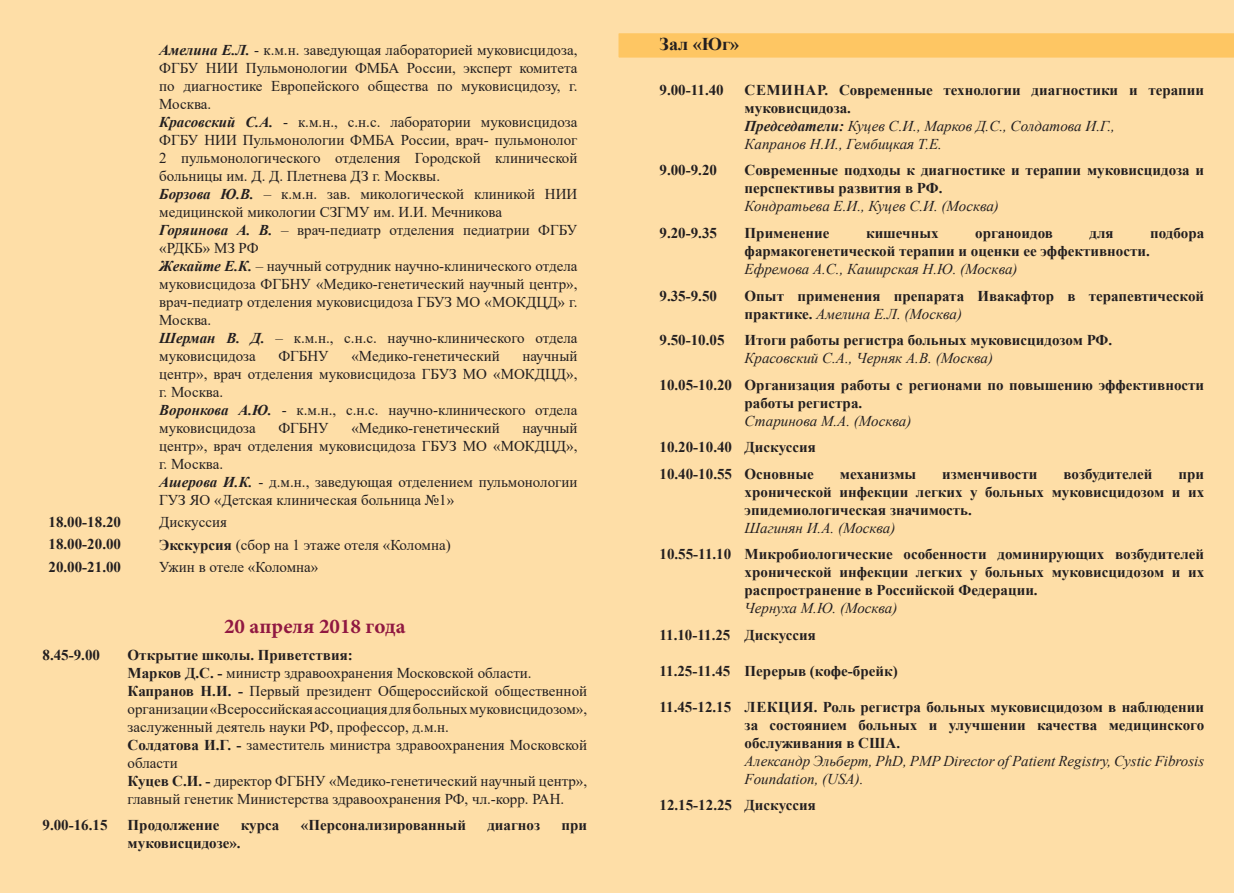
<style>
.page{position:relative;width:1234px;height:893px;background:#fff}
.page>*{position:absolute;margin:0;border:0;box-sizing:border-box;transform-origin:0 0}
.t1{font:700 21px "Minion Pro";color:#901841}
.t2{font:700 18px "Times New Roman";color:#231f20}
.t3{font:15px/18px "Times New Roman";color:#231f20}
.t4{font:700 15px/18px "Times New Roman";color:#231f20}
.t5{font:italic 15px/18px "Times New Roman";color:#231f20}
.s1{font-weight:700;font-style:italic}
.s2{font-weight:700}
.s3{font-weight:700;font-style:normal}
.s4{font-weight:400;font-style:italic}
</style>
<div class="page">
<div style="left:0;top:0;width:1233px;height:893px;background:#fedea7"></div>
<svg style="left:618px;top:33px;width:615px;height:25px;background:#fec664"></svg>
<p class="t3" style="left:159px;top:40px;width:419px"><span class="s1">Амелина Е.Л.</span> - к.м.н. заведующая лабораторией муковисцидоза, ФГБУ НИИ Пульмонологии ФМБА России, эксперт комитета по диагностике Европейского общества по муковисцидозу, г.<br>Москва.<br><span class="s1">Красовский С.А.</span> - к.м.н., с.н.с. лаборатории муковисцидоза ФГБУ НИИ Пульмонологии ФМБА России, врач- пульмонолог 2 пульмонологического отделения Городской клинической больницы им. Д. Д. Плетнева ДЗ г. Москвы.<br><span class="s1">Борзова Ю.В.</span> – к.м.н. зав. микологической клиникой НИИ медицинской микологии СЗГМУ им. И.И. Мечникова<br><span class="s1">Горяинова А. В.</span> – врач-педиатр отделения педиатрии ФГБУ «РДКБ» МЗ РФ<br><span class="s1">Жекайте Е.К.</span> – научный сотрудник научно-клинического отдела муковисцидоза ФГБНУ «Медико-генетический научный центр», врач-педиатр отделения муковисцидоза ГБУЗ МО «МОКДЦД» г.<br>Москва.<br><span class="s1">Шерман В. Д.</span> – к.м.н., с.н.с. научно-клинического отдела муковисцидоза</p>
<p class="t3" style="left:159px;top:346px;width:419px;text-indent:363px">научный центр», врач отделения муковисцидоза ГБУЗ МО «МОКДЦД», г. Москва.<br><span class="s1">Воронкова А.Ю.</span> - к.м.н., с.н.с. научно-клинического отдела муковисцидоза</p>
<p class="t3" style="left:278px;top:346px;width:52px">ФГБНУ</p>
<p class="t3" style="left:351px;top:346px;width:150px">«Медико-генетический</p>
<p class="t3" style="left:159px;top:418px;width:419px;text-indent:363px">научный центр», врач отделения муковисцидоза ГБУЗ МО «МОКДЦД», г. Москва.<br><span class="s1">Ашерова И.К.</span> - д.м.н., заведующая отделением пульмонологии ГУЗ ЯО «Детская клиническая больница №1»</p>
<p class="t3" style="left:278px;top:418px;width:52px">ФГБНУ</p>
<p class="t3" style="left:351px;top:418px;width:150px">«Медико-генетический</p>
<p class="t4" style="left:49px;top:512px;width:74px">18.00-18.20</p>
<p class="t3" style="left:159px;top:513px;width:69px">Дискуссия</p>
<p class="t4" style="left:49px;top:535px;width:74px">18.00-20.00</p>
<p class="t3" style="left:159px;top:535px;width:293px"><span class="s2">Экскурсия</span> (сбор на 1 этаже отеля «Коломна)</p>
<p class="t4" style="left:49px;top:557px;width:74px">20.00-21.00</p>
<p class="t3" style="left:159px;top:557px;width:161px">Ужин в отеле «Коломна»</p>
<h1 class="t1" style="left:224px;top:612px;width:183px">20 апреля 2018 года</h1>
<p class="t4" style="left:43px;top:645px;width:59px">8.45-9.00</p>
<p class="t3" style="left:128px;top:645px;width:461px"><span class="s2">Открытие школы. Приветствия:<br>Марков Д.С. -</span> министр здравоохранения Московской области.<br><span class="s2">Капранов Н.И. -</span> Первый президент Общероссийской общественной организации «Всероссийская ассоциация для больных муковисцидозом», заслуженный деятель науки РФ, профессор, д.м.н.<br><span class="s2">Солдатова И.Г. -</span> заместитель министра здравоохранения Московской области<br><span class="s2">Куцев С.И. -</span> директор ФГБНУ «Медико-генетический научный центр», главный генетик Министерства здравоохранения РФ, чл.-корр. РАН.</p>
<p class="t4" style="left:43px;top:816px;width:66px">9.00-16.15</p>
<p class="t4" style="left:128px;top:816px;width:93px">Продолжение</p>
<p class="t4" style="left:241px;top:816px;width:40px">курса</p>
<p class="t4" style="left:301px;top:816px;width:167px">«Персонализированный</p>
<p class="t4" style="left:487px;top:816px;width:54px">диагноз</p>
<p class="t4" style="left:561px;top:816px;width:27px">при</p>
<p class="t4" style="left:128px;top:834px;width:114px">муковисцидозе».</p>
<p class="t2" style="left:659px;top:31px;width:81px">Зал «Юг»</p>
<p class="t4" style="left:659px;top:81px;width:66px">9.00-11.40</p>
<p class="t4" style="left:744px;top:81px;width:13px">семинар</p>
<p class="t5" style="left:744px;top:81px;width:461px;text-indent:80px"><span class="s3">. Современные технологии диагностики и терапии муковисцидоза.<br></span><span class="s2">Председатели:</span> Куцев С.И., Марков Д.С., Солдатова И.Г.,<br>Капранов Н.И., Гембицкая Т.Е.</p>
<p class="t4" style="left:659px;top:161px;width:59px">9.00-9.20</p>
<p class="t4" style="left:744px;top:161px;width:461px">Современные подходы к диагностике и терапии муковисцидоза и перспективы развития в РФ.</p>
<p class="t5" style="left:744px;top:197px;width:256px">Кондратьева Е.И., Куцев С.И. (Москва)</p>
<p class="t4" style="left:659px;top:224px;width:59px">9.20-9.35</p>
<p class="t4" style="left:744px;top:224px;width:86px">Применение</p>
<p class="t4" style="left:865px;top:224px;width:74px">кишечных</p>
<p class="t4" style="left:974px;top:224px;width:79px">органоидов</p>
<p class="t4" style="left:1089px;top:224px;width:26px">для</p>
<p class="t4" style="left:1149px;top:224px;width:55px">подбора</p>
<p class="t4" style="left:744px;top:242px;width:406px">фармакогенетической терапии и оценки ее эффективности.</p>
<p class="t5" style="left:744px;top:260px;width:274px">Ефремова А.С., Каширская Н.Ю. (Москва)</p>
<p class="t4" style="left:659px;top:286px;width:59px">9.35-9.50</p>
<p class="t4" style="left:744px;top:286px;width:461px">Опыт применения препарата Ивакафтор в терапевтической практике. <span class="s4">Амелина Е.Л. (Москва)</span></p>
<p class="t4" style="left:659px;top:331px;width:66px">9.50-10.05</p>
<p class="t4" style="left:744px;top:331px;width:369px">Итоги работы регистра больных муковисцидозом РФ.</p>
<p class="t5" style="left:744px;top:349px;width:250px">Красовский С.А., Черняк А.В. (Москва)</p>
<p class="t4" style="left:744px;top:375px;width:461px;text-indent:-85px">10.05-10.20 Организация работы с регионами по повышению эффективности работы регистра.</p>
<p class="t5" style="left:744px;top:411px;width:168px">Старинова М.А. (Москва)</p>
<p class="t4" style="left:659px;top:433px;width:158px;line-height:26.5px">10.20-10.40 Дискуссия<br>10.40-10.55 Основные</p>
<p class="t4" style="left:839px;top:464px;width:78px">механизмы</p>
<p class="t4" style="left:942px;top:464px;width:97px">изменчивости</p>
<p class="t4" style="left:1063px;top:464px;width:90px">возбудителей</p>
<p class="t4" style="left:744px;top:464px;width:461px;text-align:justify;text-indent:434px">при хронической инфекции легких у больных муковисцидозом и их эпидемиологическая значимость.</p>
<p class="t5" style="left:744px;top:518px;width:152px">Шагинян И.А. (Москва)</p>
<p class="t4" style="left:744px;top:545px;width:461px;text-align:justify;text-indent:-85px">10.55-11.10 Микробиологические особенности доминирующих возбудителей хронической инфекции легких у больных муковисцидозом и их распространение в Российской Федерации.</p>
<p class="t5" style="left:744px;top:599px;width:154px">Чернуха М.Ю. (Москва)</p>
<p class="t4" style="left:659px;top:625px;width:158px">11.10-11.25 Дискуссия</p>
<p class="t4" style="left:659px;top:661px;width:240px">11.25-11.45 Перерыв (кофе-брейк)</p>
<p class="t4" style="left:744px;top:697px;width:461px;text-align:justify;text-indent:-85px">11.45-12.15 Лекция. Роль регистра больных муковисцидозом в наблюдении за состоянием больных и улучшении качества медицинского обслуживания в США.</p>
<p class="t5" style="left:744px;top:751px;width:461px">Александр Эльберт, PhD, PMP Director of Patient Registry, Cystic Fibrosis<br>Foundation, (USA).</p>
<p class="t4" style="left:659px;top:796px;width:158px">12.15-12.25 Дискуссия</p>
</div>
